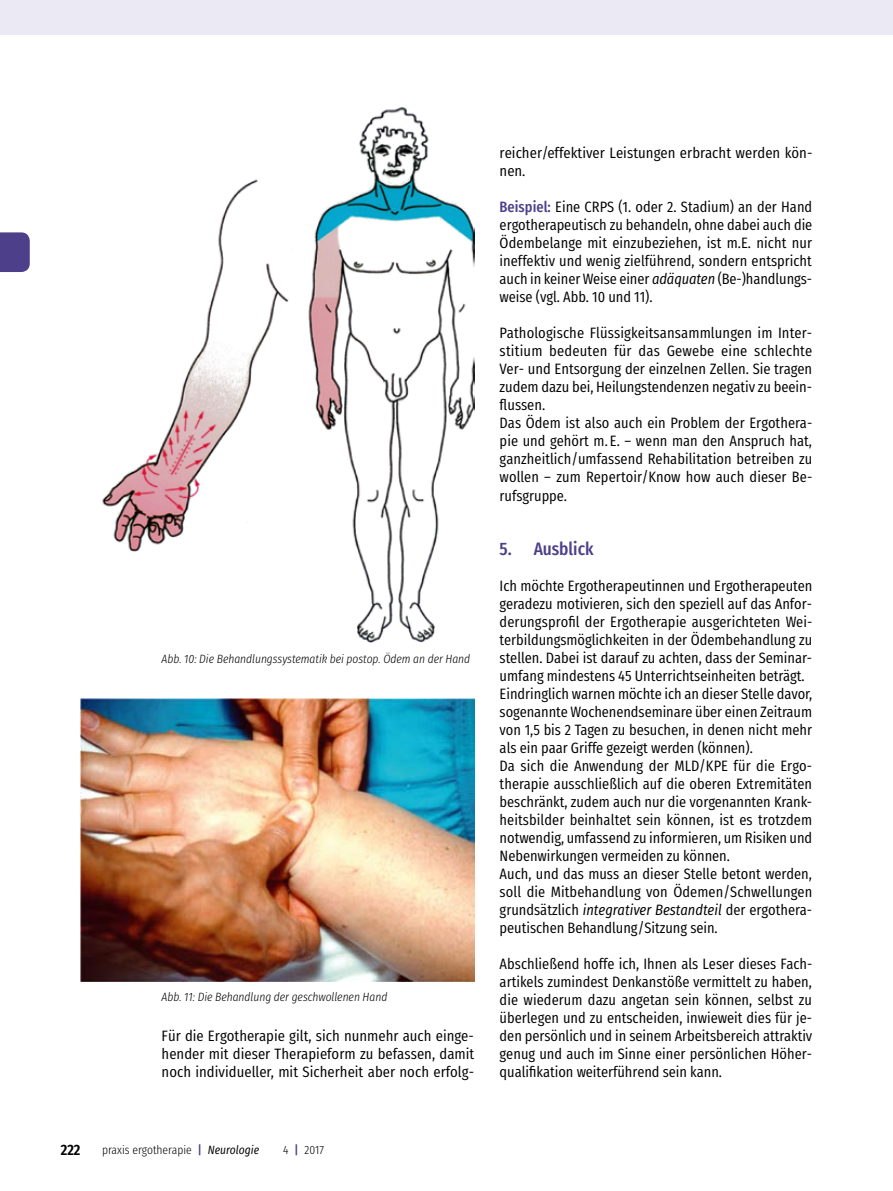
<style>
.page{position:relative;width:893px;height:1191px;background:#fff}
.page>*{position:absolute;margin:0;border:0;box-sizing:border-box;transform-origin:0 0}
.t1{font:500 18px "Fira Sans Condensed";color:#4e3f8a}
.t2{font:15px/18px "Fira Sans Condensed";color:#000;text-align:justify}
.t3{font:600 15px "Fira Sans Condensed";color:#000}
.t4{font:italic 300 12px "Fira Sans Condensed";color:#000}
.t5{font:300 12px "Fira Sans Condensed";color:#000}
.s1{font-weight:500;color:#4e3f8a}
.s2{font-style:italic}
.s3{font-weight:400;font-style:italic}
</style>
<div class="page">
<svg style="left:0;top:232px;width:30px;height:40px"></svg>
<div style="left:0;top:0;width:893px;height:34px;background:#ebe9f4"></div>
<img style="left:102px;top:107px;width:372px;height:536px">
<img style="left:81px;top:698px;width:393px;height:283px">
<p class="t4" style="left:162px;top:651px;width:310px">Abb. 10: Die Behandlungssystematik bei postop. Ödem an der Hand</p>
<p class="t4" style="left:162px;top:987px;width:227px">Abb. 11: Die Behandlung der geschwollenen Hand</p>
<p class="t2" style="left:162px;top:1024px;width:314px">Für die Ergotherapie gilt, sich nunmehr auch einge&shy;hender mit dieser Therapieform zu befassen, damit noch individueller, mit Sicherheit aber noch erfolg-</p>
<p class="t2" style="left:500px;top:142px;width:314px">reicher/effektiver Leistungen erbracht werden kön&shy;nen.</p>
<p class="t2" style="left:500px;top:196px;width:314px"><span class="s1">Beispiel:</span> Eine CRPS (1. oder 2. Stadium) an der Hand ergotherapeutisch zu behandeln, ohne dabei auch die Ödembelange mit einzubeziehen, ist m.E. nicht nur ineffektiv und wenig zielführend, sondern entspricht auch in keiner Weise einer <span class="s2">adäquaten</span> (Be-)handlungs&shy;weise (vgl. Abb. 10 und 11).</p>
<p class="t2" style="left:500px;top:322px;width:314px;text-align:left">Pathologische Flüssigkeitsansammlungen im Inter&shy;stitium bedeuten für das Gewebe eine schlechte Ver- und Entsorgung der einzelnen Zellen. Sie tragen zudem dazu bei, Heilungstendenzen negativ zu beein&shy;flussen.<br>Das Ödem ist also auch ein Problem der Ergothera&shy;pie und gehört m. E. – wenn man den Anspruch hat, ganzheitlich/umfassend Rehabilitation betreiben zu wollen – zum Repertoir/Know how auch dieser Be&shy;rufsgruppe.</p>
<p class="t1" style="left:500px;top:532px;width:96px">5. Ausblick</p>
<p class="t2" style="left:500px;top:574px;width:314px;text-align:left">Ich möchte Ergotherapeutinnen und Ergotherapeuten geradezu motivieren, sich den speziell auf das Anfor&shy;derungsprofil der Ergotherapie ausgerichteten Wei&shy;terbildungsmöglichkeiten in der Ödembehandlung zu stellen. Dabei ist darauf zu achten, dass der Seminar&shy;umfang mindestens 45 Unterrichtseinheiten beträgt.<br>Eindringlich warnen möchte ich an dieser Stelle davor, sogenannte Wochenendseminare über einen Zeitraum von 1,5 bis 2 Tagen zu besuchen, in denen nicht mehr als ein paar Griffe gezeigt werden (können).<br>Da sich die Anwendung der MLD/KPE für die Ergo&shy;therapie ausschließlich auf die oberen Extremitäten beschränkt, zudem auch nur die vorgenannten Krank&shy;heitsbilder beinhaltet sein können, ist es trotzdem notwendig, umfassend zu informieren, um Risiken und Nebenwirkungen vermeiden zu können.<br>Auch, und das muss an dieser Stelle betont werden, soll die Mitbehandlung von Ödemen/Schwellungen grundsätzlich <span class="s2">integrativer Bestandteil</span> der ergothera&shy;peutischen Behandlung/Sitzung sein.</p>
<p class="t2" style="left:500px;top:952px;width:314px">Abschließend hoffe ich, Ihnen als Leser dieses Fach&shy;artikels zumindest Denkanstöße vermittelt zu haben, die wiederum dazu angetan sein können, selbst zu überlegen und zu entscheiden, inwieweit dies für je&shy;den persönlich und in seinem Arbeitsbereich attraktiv genug und auch im Sinne einer persönlichen Höher&shy;qualifikation weiterführend sein kann.</p>
<p class="t3" style="left:61px;top:1135px;width:21px">222</p>
<p class="t5" style="left:102px;top:1139px;width:159px">praxis ergotherapie <span class="s1">|</span> <span class="s3">Neurologie</span></p>
<p class="t5" style="left:283px;top:1139px;width:42px">4 <span class="s1">|</span> 2017</p>
</div>
